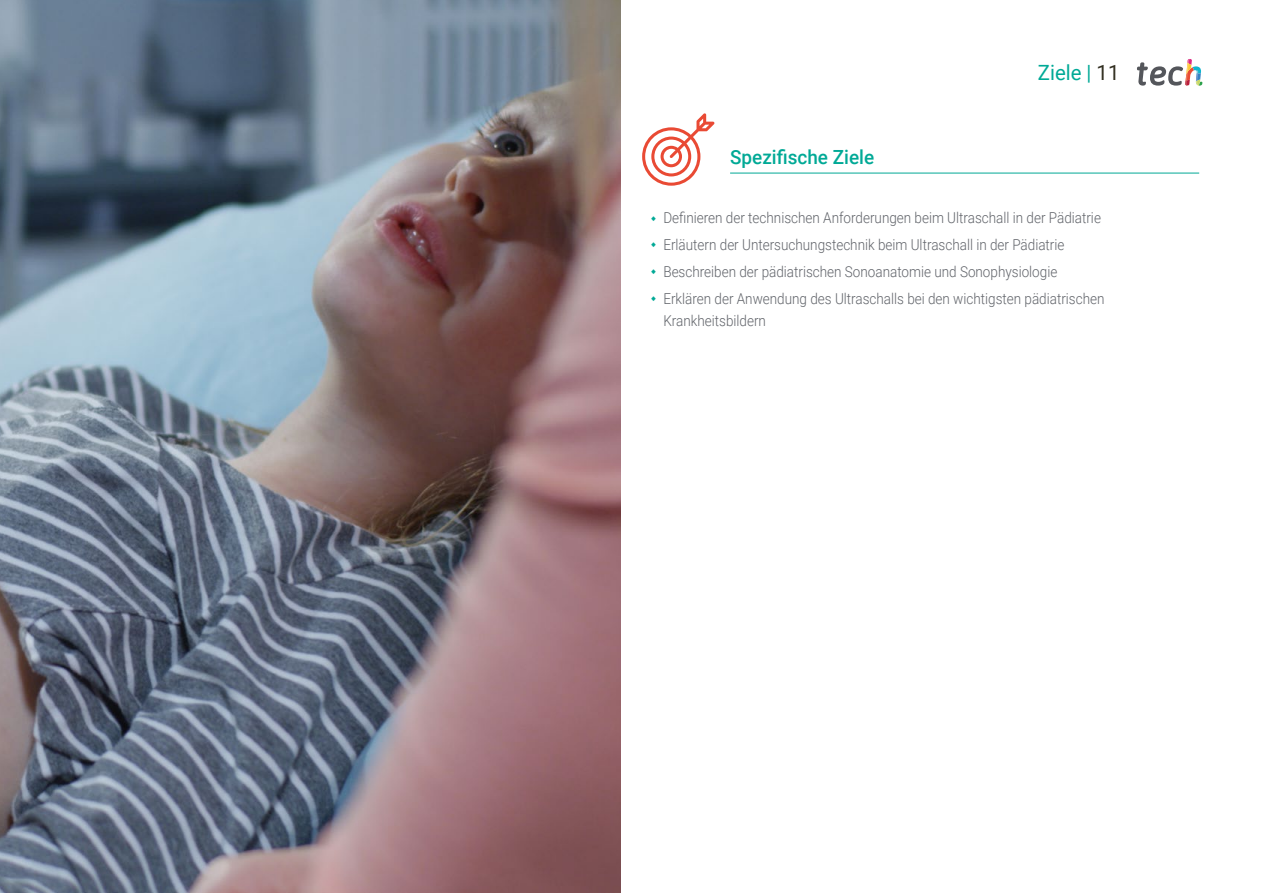
<style>
.page{position:relative;width:1263px;height:893px;background:#fff}
.page>*{position:absolute;margin:0;border:0;box-sizing:border-box;transform-origin:0 0}
.t1{font:21px "Roboto";color:#00a996}
.t2{font:500 19.5px "Roboto";color:#00a996}
.t3{font:300 15px/26.7px "Roboto";color:#61646a;scale:.9 1}
.s1{color:#312e20}
</style>
<div class="page">
<hr style="left:730px;top:173px;width:469px;height:1px;background:#00a996">
<svg style="left:642px;top:113px;width:72px;height:73px"></svg>
<img style="left:0;top:0;width:621px;height:893px">
<svg style="left:1137px;top:59px;width:65px;height:27px"></svg>
<h2 class="t2" style="left:730px;top:144px;width:145px">Spezifische Ziele</h2>
<h1 class="t1" style="left:1038px;top:57px;width:83px">Ziele | <span class="s1">11</span></h1>
<p class="t3" style="left:663px;top:204px;width:492px">Definieren der technischen Anforderungen beim Ultraschall in der Pädiatrie Erläutern der Untersuchungstechnik beim Ultraschall in der Pädiatrie Beschreiben der pädiatrischen Sonoanatomie und Sonophysiologie Erklären der Anwendung des Ultraschalls bei den wichtigsten pädiatrischen</p>
<p class="t3" style="left:663px;top:307px;width:115px">Krankheitsbildern</p>
</div>
